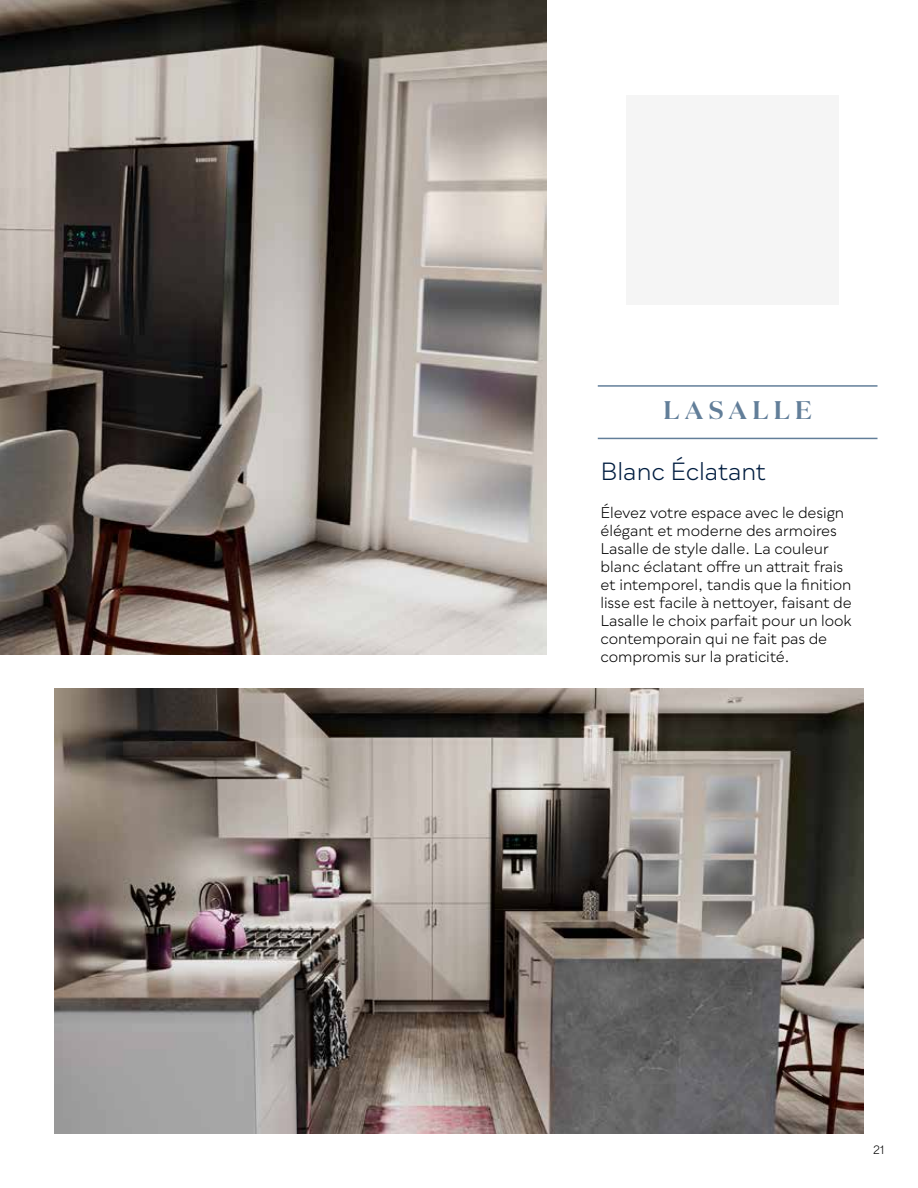
<style>
.page{position:relative;width:918px;height:1188px;background:#fff}
.page>*{position:absolute;margin:0;border:0;box-sizing:border-box;transform-origin:0 0}
.t1{font:600 25.5px "Domaine Disp";letter-spacing:.21em;color:#627e99}
.t2{font:24px "Qualion";letter-spacing:-.01em;color:#001d40}
.t3{font:15px/18px "Qualion";letter-spacing:-.005em;color:#000}
.t4{font:12px "Qualion";color:#000}
</style>
<div class="page">
<img style="left:0;top:0;width:546px;height:655px">
<img style="left:54px;top:688px;width:810px;height:445px">
<hr style="left:598px;top:438px;width:280px;height:1px;background:#627e99">
<hr style="left:598px;top:385px;width:279px;height:2px;background:#627e99">
<h1 class="t1" style="left:663px;top:394px;width:150px">LASALLE</h1>
<h2 class="t2" style="left:600px;top:458px;width:168px">Blanc Éclatant</h2>
<p class="t3" style="left:600px;top:504px;width:253px">Élevez votre espace avec le design élégant et moderne des armoires Lasalle de style dalle. La couleur blanc éclatant offre un attrait frais et intemporel, tandis que la finition lisse est facile à nettoyer, faisant de Lasalle le choix parfait pour un look contemporain qui ne fait pas de compromis sur la praticité.</p>
<p class="t4" style="left:873px;top:1143px;width:13px">21</p>
</div>
